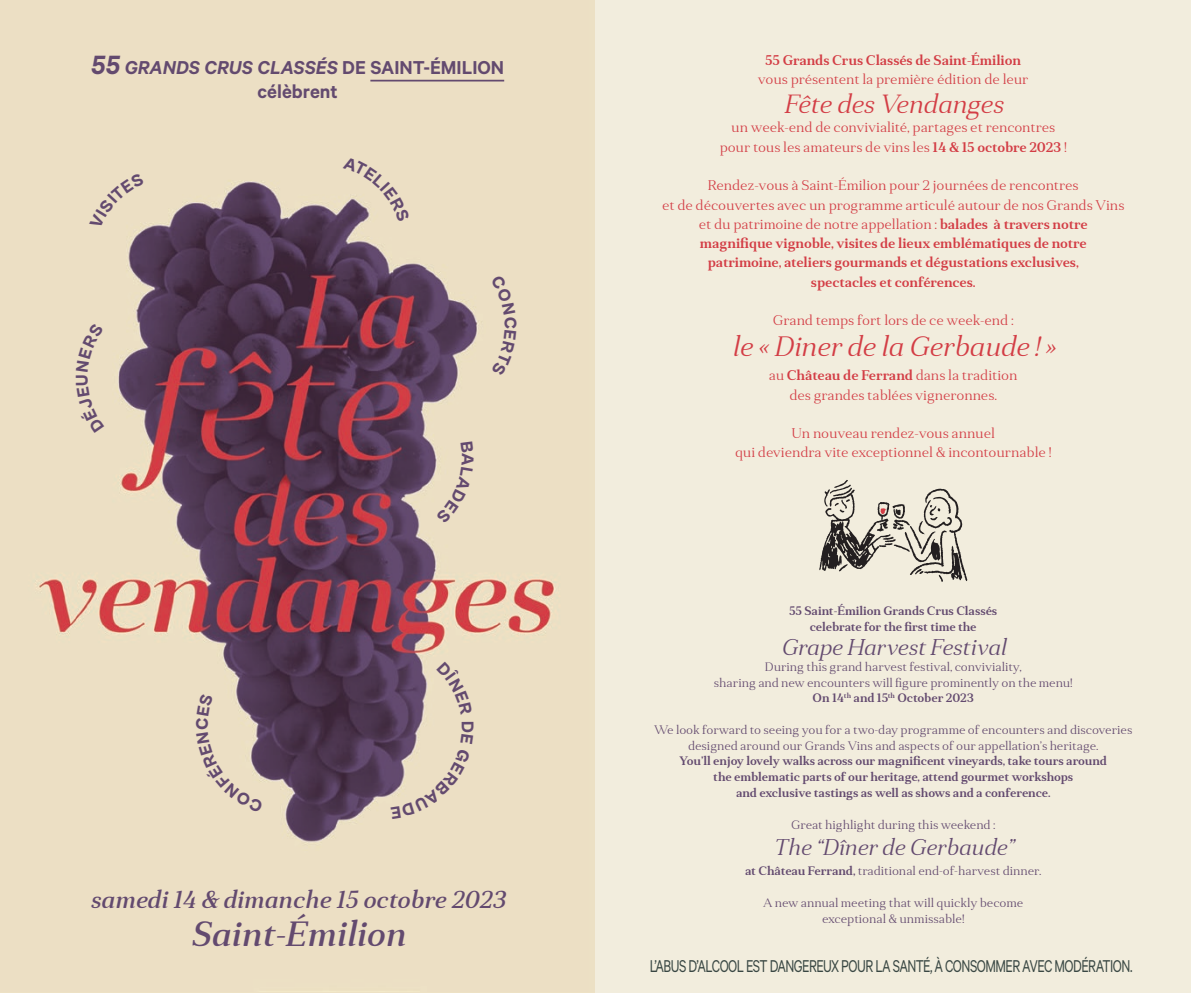
<style>
.page{position:relative;width:1191px;height:993px;background:#fff}
.page>*{position:absolute;margin:0;border:0;box-sizing:border-box;transform-origin:0 0}
.t1{font:italic 500 35px "Anglecia Pro Text";color:#634a6f}
.t2{font:italic 300 28px "Anglecia Pro Text";letter-spacing:-.01em;color:#d33d45}
.t3{font:italic 300 26.25px "Anglecia Pro Text";letter-spacing:-.01em;color:#d33d45}
.t4{font:italic 500 24.5px "Anglecia Pro Text";color:#634a6f}
.t5{font:italic 300 22.75px "Anglecia Pro Text";letter-spacing:-.01em;color:#634a6f}
.t6{font:600 21px/24.5px "Calibre";color:#634a6f;text-align:center}
.t7{font:19.25px "Calibre";letter-spacing:-.04em;color:#394743;scale:.75 1}
.t8{font:800 17.5px "Cabinet Grotesk";color:#634a6f}
.t9{font:300 14px/19.2px "Anglecia Pro Text";letter-spacing:-.01em;color:#d33d45;text-align:center}
.t10{font:600 14px/19.2px "Anglecia Pro Text";letter-spacing:-.01em;color:#d33d45;text-align:center}
.t11{font:600 12.25px/15.8px "Anglecia Pro Text";letter-spacing:-.01em;color:#634a6f;text-align:center}
.t12{font:300 12.25px/15.8px "Anglecia Pro Text";letter-spacing:-.01em;color:#634a6f;text-align:center}
.s1{font-style:italic;font-size:29.75px}
.s2{font-style:italic}
.s3{font-weight:600}
.s4{font-weight:300}
</style>
<div class="page">
<img style="left:0;top:0;width:595px;height:991px">
<hr style="left:370px;top:80px;width:134px;height:1px;background:#634a6f">
<div style="left:595px;top:0;width:596px;height:992px;background:#f2eddd"></div>
<svg style="left:819px;top:480px;width:148px;height:101px"></svg>
<svg style="left:343px;top:156px;width:67px;height:66px;background:#ddcfba"></svg>
<div style="left:490px;top:275px;width:27px;height:101px;background:#ecdfc4"></div>
<div style="left:436px;top:661px;width:36px;height:54px;background:#ecdfc4"></div>
<svg style="left:390px;top:734px;width:83px;height:84px;background:#d8c9b7"></svg>
<svg style="left:196px;top:693px;width:67px;height:119px;background:#d9cab7"></svg>
<div style="left:76px;top:323px;width:28px;height:110px;background:#ecdfc4"></div>
<div style="left:436px;top:441px;width:38px;height:82px;background:#ecdfc4"></div>
<div style="left:89px;top:173px;width:55px;height:56px;background:#ecdfc4"></div>
<p class="t6" style="left:91px;top:54px;width:414px"><span class="s1">55</span> <span class="s2">GRANDS CRUS CLASSÉS</span> DE SAINT-ÉMILION célèbrent</p>
<p class="t9" style="left:758px;top:50px;width:272px"><span class="s3">55 Grands Crus Classés de Saint-Émilion </span>vous présentent la première édition de leur</p>
<p class="t3" style="left:783px;top:87px;width:221px">Fête des Vendanges</p>
<p class="t9" style="left:719px;top:118px;width:349px">un week-end de convivialité, partages et rencontres pour tous les amateurs de vins les <span class="s3">14 &amp; 15 octobre 2023</span> !</p>
<p class="t10" style="left:662px;top:175px;width:464px"><span class="s4">Rendez-vous à Saint-Émilion pour 2 journées de rencontres<br>et de découvertes avec un programme articulé autour de nos Grands Vins et du patrimoine de notre appellation :</span> balades à travers notre magnifique vignoble, visites de lieux emblématiques de notre patrimoine, ateliers gourmands et dégustations exclusives,<br>spectacles et conférences.</p>
<p class="t9" style="left:773px;top:310px;width:242px">Grand temps fort lors de ce week-end :</p>
<p class="t2" style="left:731px;top:328px;width:325px">le « Diner de la Gerbaude ! »</p>
<p class="t9" style="left:769px;top:365px;width:250px">au <span class="s3">Château de Ferrand</span> dans la tradition des grandes tablées vigneronnes.</p>
<p class="t9" style="left:735px;top:423px;width:318px">Un nouveau rendez-vous annuel<br>qui deviendra vite exceptionnel &amp; incontournable !</p>
<p class="t8" style="left:477px;top:720px;width:14px;rotate:90deg">D</p>
<p class="t4" style="left:90px;top:882px;width:417px">samedi 14 &amp; dimanche 15 octobre 2023</p>
<p class="t1" style="left:190px;top:910px;width:216px">Saint-Émilion</p>
<p class="t11" style="left:789px;top:602px;width:210px">55 Saint-Émilion Grands Crus Classés celebrate for the first time the</p>
<p class="t5" style="left:780px;top:632px;width:227px">Grape Harvest Festival</p>
<p class="t12" style="left:714px;top:658px;width:360px">During this grand harvest festival, conviviality,<br>sharing and new encounters will figure prominently on the menu!<br><span class="s3">On 14</span><sup>th</sup> <span class="s3">and 15</span><sup>th</sup> <span class="s3">October 2023</span></p>
<p class="t11" style="left:654px;top:721px;width:480px"><span class="s4">We look forward to seeing you for a two-day programme of encounters and discoveries designed around our Grands Vins and aspects of our appellation’s heritage.<br></span>You’ll enjoy lovely walks across our magnificent vineyards, take tours around<br>the emblematic parts of our heritage, attend gourmet workshops<br>and exclusive tastings as well as shows and a conference.</p>
<p class="t12" style="left:791px;top:816px;width:206px">Great highlight during this weekend :</p>
<p class="t5" style="left:772px;top:831px;width:243px">The “Dîner de Gerbaude”</p>
<p class="t12" style="left:745px;top:862px;width:298px"><span class="s3">at Château Ferrand,</span> traditional end-of-harvest dinner.</p>
<p class="t12" style="left:763px;top:894px;width:262px">A new annual meeting that will quickly become exceptional &amp; unmissable!</p>
<p class="t7" style="left:650px;top:954px;width:645px">L’ABUS D’ALCOOL EST DANGEREUX POUR LA SANTÉ, À CONSOMMER AVEC MODÉRATION.</p>
</div>
